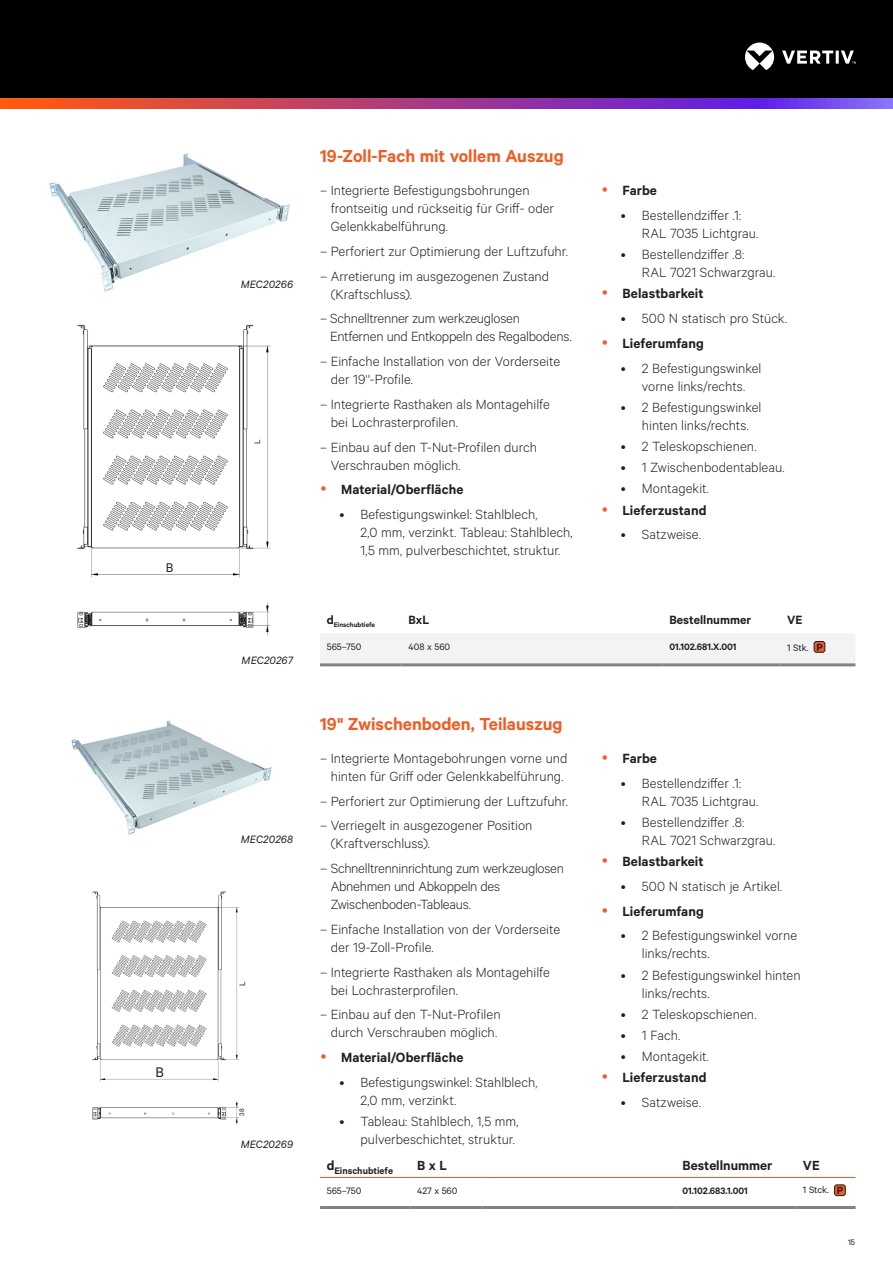
<style>
.page{position:relative;width:893px;height:1263px;background:#fff}
.page>*{position:absolute;margin:0;border:0;box-sizing:border-box;transform-origin:0 0}
.Vertiv_Orange_Main_H{font:600 19.5px "Calibre";color:#f15b24}
.t1{font:15.75px "Calibre";color:#231f20}
.Vertiv_Body_Text{font:300 15px/18px "Calibre";color:#231f20}
.t2{font:600 15px "Calibre";letter-spacing:.005em;color:#231f20}
.Table_Header_Black{font:600 14.85px "Calibre";color:#231f20}
.t3{font:14.25px "Calibre";color:#231f20}
.Table_Header_Black-2{font:600 13.5px "Calibre";color:#231f20}
.Vertiv_Caption{font:italic 12px "Calibre";letter-spacing:.01em;color:#231f20}
.t4{font:600 11.7px "Calibre";color:#231f20}
.Table_Header_Black-3{font:600 10.65px "Calibre";color:#231f20}
.Table_Body{font:10.5px "Calibre";color:#231f20}
.Table_Body-2{font:600 10.5px "Calibre";color:#231f20}
.t5{font:9px "Calibre";color:#231f20}
.Table_Header_Black-4{font:600 7.5px "Calibre";color:#231f20}
.t6{font:7.5px "Calibre";color:#231f20}
</style>
<div class="page">
<div style="left:0;top:0;width:893px;height:108px;background:#000"></div>
<svg style="left:745px;top:43px;width:111px;height:27px"></svg>
<svg style="left:0;top:98px;width:893px;height:11px;background:#a83e89"></svg>
<hr style="left:320px;top:663px;width:82px;height:3px;background:#808285">
<hr style="left:402px;top:663px;width:261px;height:3px;background:#808285">
<hr style="left:663px;top:663px;width:117px;height:3px;background:#808285">
<hr style="left:780px;top:663px;width:75px;height:3px;background:#808285">
<svg style="left:320px;top:634px;width:535px;height:31px"></svg>
<img style="left:49px;top:153px;width:241px;height:139px">
<img style="left:77px;top:324px;width:194px;height:311px">
<img style="left:71px;top:720px;width:201px;height:115px">
<img style="left:92px;top:891px;width:147px;height:234px">
<hr style="left:320px;top:1206px;width:90px;height:3px;background:#808285">
<hr style="left:410px;top:1206px;width:73px;height:3px;background:#808285">
<hr style="left:483px;top:1206px;width:193px;height:3px;background:#808285">
<hr style="left:676px;top:1206px;width:120px;height:3px;background:#808285">
<hr style="left:796px;top:1206px;width:60px;height:3px;background:#808285">
<hr style="left:320px;top:1177px;width:90px;height:1px;background:#f15b24">
<hr style="left:410px;top:1177px;width:73px;height:1px;background:#f15b24">
<hr style="left:483px;top:1177px;width:193px;height:1px;background:#f15b24">
<hr style="left:676px;top:1177px;width:120px;height:1px;background:#f15b24">
<hr style="left:796px;top:1177px;width:60px;height:1px;background:#f15b24">
<svg style="left:834px;top:1184px;width:12px;height:12px"></svg>
<p class="t3" style="left:166px;top:559px;width:9px">B</p>
<p class="t1" style="left:155px;top:1063px;width:10px">B</p>
<p class="Vertiv_Caption" style="left:241px;top:277px;width:54px">MEC20266</p>
<p class="t5" style="left:252px;top:444px;width:6px;rotate:-90deg">L</p>
<p class="Vertiv_Caption" style="left:242px;top:653px;width:53px">MEC20267</p>
<p class="Vertiv_Caption" style="left:241px;top:832px;width:54px">MEC20268</p>
<p class="t5" style="left:237px;top:986px;width:6px;rotate:-90deg">L</p>
<p class="t6" style="left:237px;top:1116px;width:9px;rotate:-90deg">38</p>
<p class="Vertiv_Caption" style="left:241px;top:1137px;width:54px">MEC20269</p>
<p class="Vertiv_Orange_Main_H" style="left:320px;top:145px;width:245px">19-Zoll-Fach mit vollem Auszug</p>
<p class="Vertiv_Body_Text" style="left:331px;top:181px;width:225px;text-indent:-11px">– Integrierte Befestigungsbohrungen frontseitig und rückseitig für Griff- oder<br>Gelenkkabelführung.</p>
<p class="Vertiv_Body_Text" style="left:320px;top:241px;width:249px">– Perforiert zur Optimierung der Luftzufuhr.</p>
<p class="Vertiv_Body_Text" style="left:331px;top:266px;width:220px;text-indent:-11px">– Arretierung im ausgezogenen Zustand (Kraftschluss).</p>
<p class="Vertiv_Body_Text" style="left:330px;top:309px;width:243px;text-indent:-10px">– Schnelltrenner zum werkzeuglosen<br>Entfernen und Entkoppeln des Regalbodens.</p>
<p class="Vertiv_Body_Text" style="left:331px;top:352px;width:231px;text-indent:-11px">– Einfache Installation von der Vorderseite der 19''-Profile.</p>
<p class="Vertiv_Body_Text" style="left:331px;top:394px;width:221px;text-indent:-11px">– Integrierte Rasthaken als Montagehilfe bei Lochrasterprofilen.</p>
<p class="Vertiv_Body_Text" style="left:331px;top:437px;width:208px;text-indent:-11px">– Einbau auf den T-Nut-Profilen durch<br>Verschrauben möglich.</p>
<p class="t2" style="left:341px;top:481px;width:124px">Material/Oberfläche</p>
<p class="Vertiv_Body_Text" style="left:360px;top:505px;width:214px;text-indent:-21px">• Befestigungswinkel: Stahlblech,<br>2,0 mm, verzinkt. Tableau: Stahlblech,<br>1,5 mm, pulverbeschichtet, struktur.</p>
<p class="t2" style="left:622px;top:181px;width:36px">Farbe</p>
<p class="Vertiv_Body_Text" style="left:642px;top:205px;width:118px;text-indent:-21px">• Bestellendziffer .1:<br>RAL 7035 Lichtgrau.</p>
<p class="Vertiv_Body_Text" style="left:642px;top:245px;width:135px;text-indent:-21px">• Bestellendziffer .8:<br>RAL 7021 Schwarzgrau.</p>
<p class="t2" style="left:622px;top:285px;width:83px">Belastbarkeit</p>
<p class="Vertiv_Body_Text" style="left:621px;top:309px;width:168px">• 500 N statisch pro Stück.</p>
<p class="t2" style="left:622px;top:334px;width:83px">Lieferumfang</p>
<p class="Vertiv_Body_Text" style="left:621px;top:358px;width:142px;text-align:center">• 2 Befestigungswinkel vorne links/rechts.</p>
<p class="Vertiv_Body_Text" style="left:621px;top:397px;width:142px;text-align:center">• 2 Befestigungswinkel hinten links/rechts.</p>
<p class="Vertiv_Body_Text" style="left:621px;top:437px;width:137px">• 2 Teleskopschienen.</p>
<p class="Vertiv_Body_Text" style="left:621px;top:458px;width:165px">• 1 Zwischenbodentableau.</p>
<p class="Vertiv_Body_Text" style="left:621px;top:479px;width:90px">• Montagekit.</p>
<p class="t2" style="left:622px;top:501px;width:86px">Lieferzustand</p>
<p class="Vertiv_Body_Text" style="left:621px;top:525px;width:81px">• Satzweise.</p>
<p class="Table_Header_Black-4" style="left:327px;top:620px;width:50px"><sup>d</sup>Einschubtiefe</p>
<p class="Table_Header_Black-2" style="left:408px;top:612px;width:22px">BxL</p>
<p class="Table_Header_Black-2" style="left:669px;top:612px;width:83px">Bestellnummer</p>
<p class="Table_Header_Black-2" style="left:787px;top:612px;width:17px">VE</p>
<p class="Table_Body" style="left:327px;top:641px;width:36px">565–750</p>
<p class="Table_Body" style="left:408px;top:641px;width:43px">408 x 560</p>
<p class="Table_Body-2" style="left:669px;top:641px;width:69px">01.102.681.X.001</p>
<p class="Table_Body" style="left:787px;top:642px;width:23px">1 Stk.</p>
<p class="t4" style="left:816px;top:640px;width:8px">P</p>
<p class="Vertiv_Orange_Main_H" style="left:320px;top:712px;width:244px">19" Zwischenboden, Teilauszug</p>
<p class="Vertiv_Body_Text" style="left:320px;top:748px;width:249px;text-align:center">– Integrierte Montagebohrungen vorne und hinten für Griff oder Gelenkkabelführung.</p>
<p class="Vertiv_Body_Text" style="left:320px;top:791px;width:249px">– Perforiert zur Optimierung der Luftzufuhr.</p>
<p class="Vertiv_Body_Text" style="left:331px;top:816px;width:203px;text-indent:-11px">– Verriegelt in ausgezogener Position (Kraftverschluss).</p>
<p class="Vertiv_Body_Text" style="left:331px;top:859px;width:235px;text-indent:-11px">– Schnelltrenninrichtung zum werkzeuglosen<br>Abnehmen und Abkoppeln des<br>Zwischenboden-Tableaus.</p>
<p class="Vertiv_Body_Text" style="left:331px;top:919px;width:231px;text-indent:-11px">– Einfache Installation von der Vorderseite der 19-Zoll-Profile.</p>
<p class="Vertiv_Body_Text" style="left:331px;top:962px;width:221px;text-indent:-11px">– Integrierte Rasthaken als Montagehilfe bei Lochrasterprofilen.</p>
<p class="Vertiv_Body_Text" style="left:320px;top:1005px;width:182px;text-align:center">– Einbau auf den T-Nut-Profilen durch Verschrauben möglich.</p>
<p class="t2" style="left:341px;top:1048px;width:124px">Material/Oberfläche</p>
<p class="Vertiv_Body_Text" style="left:360px;top:1072px;width:179px;text-indent:-21px">• Befestigungswinkel: Stahlblech,<br>2,0 mm, verzinkt.</p>
<p class="Vertiv_Body_Text" style="left:339px;top:1112px;width:181px;text-align:right">• Tableau: Stahlblech, 1,5 mm, pulverbeschichtet, struktur.</p>
<p class="t2" style="left:622px;top:749px;width:36px">Farbe</p>
<p class="Vertiv_Body_Text" style="left:642px;top:773px;width:118px;text-indent:-21px">• Bestellendziffer .1:<br>RAL 7035 Lichtgrau.</p>
<p class="Vertiv_Body_Text" style="left:642px;top:812px;width:135px;text-indent:-21px">• Bestellendziffer .8:<br>RAL 7021 Schwarzgrau.</p>
<p class="t2" style="left:622px;top:852px;width:83px">Belastbarkeit</p>
<p class="Vertiv_Body_Text" style="left:621px;top:876px;width:163px">• 500 N statisch je Artikel.</p>
<p class="t2" style="left:622px;top:902px;width:83px">Lieferumfang</p>
<p class="Vertiv_Body_Text" style="left:642px;top:926px;width:157px;text-indent:-21px">• 2 Befestigungswinkel vorne links/rechts.</p>
<p class="Vertiv_Body_Text" style="left:642px;top:965px;width:160px;text-indent:-21px">• 2 Befestigungswinkel hinten links/rechts.</p>
<p class="Vertiv_Body_Text" style="left:621px;top:1004px;width:137px">• 2 Teleskopschienen.</p>
<p class="Vertiv_Body_Text" style="left:621px;top:1026px;width:61px">• 1 Fach.</p>
<p class="Vertiv_Body_Text" style="left:621px;top:1047px;width:90px">• Montagekit.</p>
<p class="t2" style="left:622px;top:1069px;width:86px">Lieferzustand</p>
<p class="Vertiv_Body_Text" style="left:621px;top:1093px;width:81px">• Satzweise.</p>
<p class="Table_Header_Black-3" style="left:327px;top:1164px;width:68px"><sup>d</sup>Einschubtiefe</p>
<p class="Table_Header_Black" style="left:417px;top:1156px;width:31px">B x L</p>
<p class="Table_Header_Black" style="left:682px;top:1156px;width:91px">Bestellnummer</p>
<p class="Table_Header_Black" style="left:803px;top:1156px;width:18px">VE</p>
<p class="Table_Body" style="left:327px;top:1184px;width:36px">565–750</p>
<p class="Table_Body" style="left:417px;top:1184px;width:42px">427 x 560</p>
<p class="Table_Body-2" style="left:682px;top:1184px;width:67px">01.102.683.1.001</p>
<p class="Table_Body" style="left:803px;top:1183px;width:28px">1 Stck.</p>
<p class="t4" style="left:837px;top:1183px;width:8px">P</p>
<p class="t5" style="left:848px;top:1236px;width:9px">15</p>
</div>
